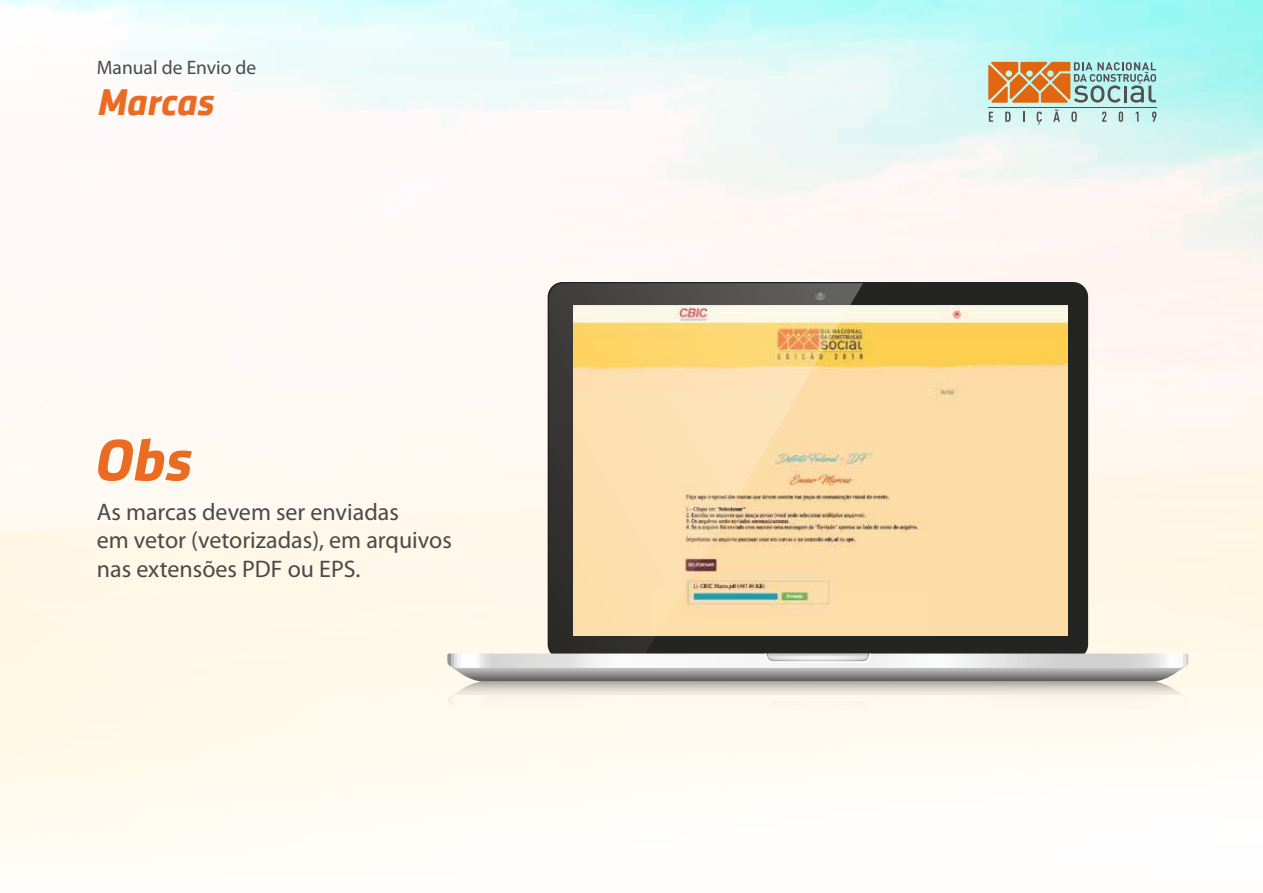
<style>
.page{position:relative;width:1263px;height:893px;background:#fff}
.page>*{position:absolute;margin:0;border:0;box-sizing:border-box;transform-origin:0 0}
.t1{font:italic 700 59.1px "Sentico Sans DT";color:#ec6b22}
.t2{font:italic 700 37.5px "Sentico Sans DT";color:#ec6b22}
.t3{font:24px/28.5px "Myriad Pro";color:#4a4a49}
.t4{font:19.5px "Myriad Pro";color:#4a4a49}
</style>
<div class="page">
<img style="left:0;top:0;width:1263px;height:271px">
<div style="left:0;top:271px;width:1263px;height:622px;background:linear-gradient(to bottom,#fff6ef,#fffcf1)"></div>
<hr style="left:988px;top:107px;width:169px;height:1px;background:#554f4f">
<svg style="left:989px;top:112px;width:4px;height:10px"></svg>
<svg style="left:1005px;top:112px;width:5px;height:10px"></svg>
<svg style="left:1037px;top:112px;width:5px;height:13px"></svg>
<svg style="left:1053px;top:109px;width:7px;height:13px"></svg>
<svg style="left:1071px;top:112px;width:6px;height:10px"></svg>
<svg style="left:1102px;top:112px;width:4px;height:10px"></svg>
<svg style="left:1119px;top:112px;width:4px;height:10px"></svg>
<svg style="left:1136px;top:112px;width:2px;height:10px"></svg>
<svg style="left:1152px;top:112px;width:4px;height:10px"></svg>
<svg style="left:988px;top:62px;width:168px;height:41px;background:#b7a380"></svg>
<div style="left:548px;top:282px;width:540px;height:377px;background:#242422;border-radius:15px"></div>
<svg style="left:447px;top:653px;width:742px;height:56px;background:#d3d1cb"></svg>
<img style="left:863px;top:306px;width:204px;height:330px">
<svg style="left:549px;top:283px;width:314px;height:374px;background:#d4bd91"></svg>
<p class="t4" style="left:97px;top:56px;width:161px">Manual de Envio de</p>
<h2 class="t2" style="left:97px;top:80px;width:118px">Marcas</h2>
<h1 class="t1" style="left:93px;top:426px;width:98px">Obs</h1>
<p class="t3" style="left:97px;top:497px;width:357px">As marcas devem ser enviadas<br>em vetor (vetorizadas), em arquivos nas extensões PDF ou EPS.</p>
</div>
